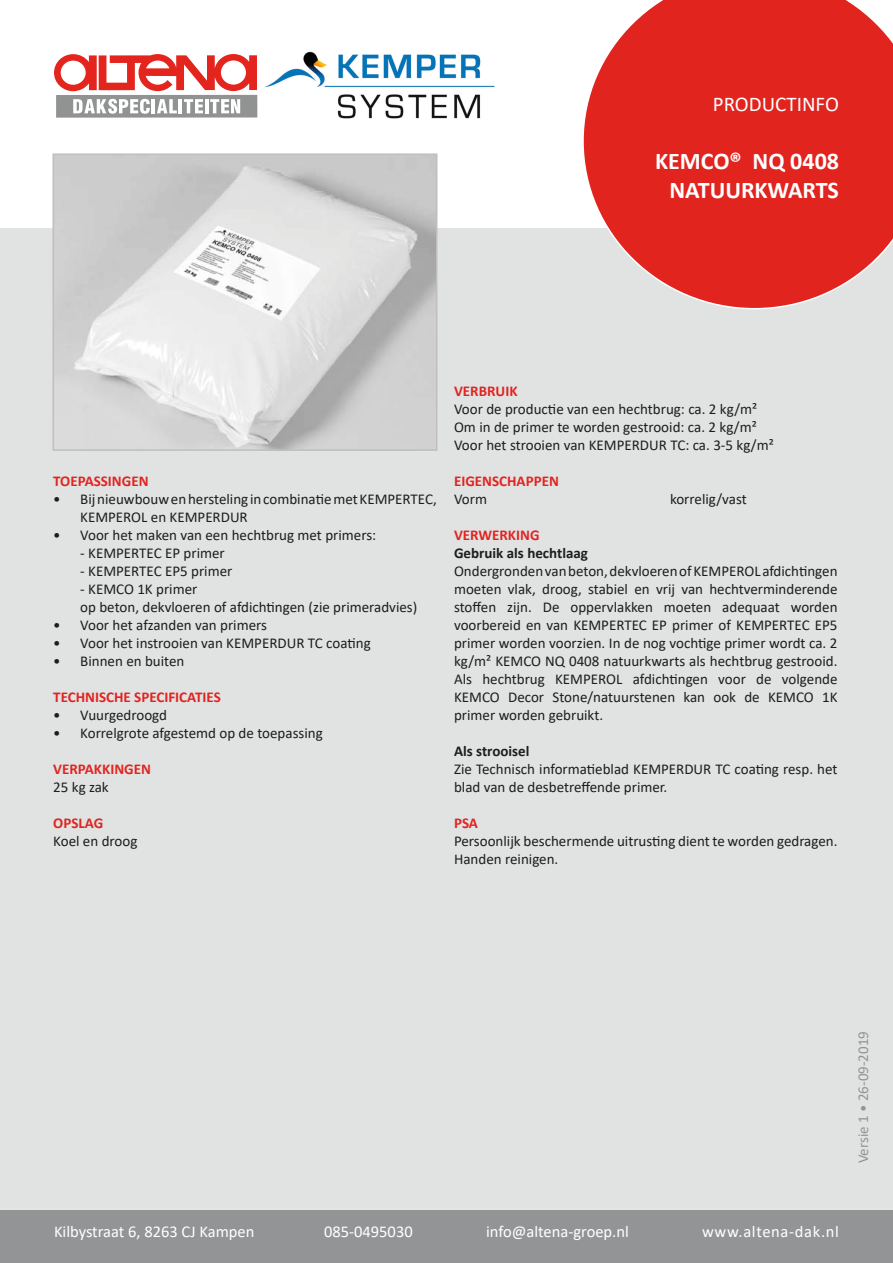
<style>
.page{position:relative;width:893px;height:1263px;background:#fff}
.page>*{position:absolute;margin:0;border:0;box-sizing:border-box;transform-origin:0 0}
.t1{font:700 24px "Calibri";color:#fff}
.t2{font:21px "Calibri";color:#fff}
.t3{font:16.5px "Calibri";color:#fff}
.t4{font:16.5px "Calibri";letter-spacing:.04em;color:#fff}
.t5{font:15px/18px "Calibri";color:#1d1d1b}
.t6{font:700 15px "Calibri";color:#e22421}
.t7{font:700 15px "Calibri";color:#1d1d1b}
.t8{font:700 15px "Calibri";color:#e2241f}
.t9{font:15px "Calibri";color:#939496}
.t10{font:700 15px "Calibri";color:#df251f}
</style>
<div class="page">
<div style="left:0;top:228px;width:893px;height:1035px;background:#e1e2e2"></div>
<img style="left:264px;top:51px;width:231px;height:68px">
<svg style="left:583px;top:0;width:310px;height:309px;background:#e3413c"></svg>
<div style="left:0;top:1210px;width:893px;height:53px;background:#939496"></div>
<svg style="left:54px;top:54px;width:203px;height:64px"></svg>
<img style="left:55px;top:156px;width:379px;height:292px">
<div style="left:52px;top:153px;width:385px;height:298px;border:2px solid #c0bebe"></div>
<p class="t2" style="left:713px;top:90px;width:128px">PRODUCTINFO</p>
<p class="t1" style="left:655px;top:144px;width:185px">KEMCO® NQ 0408</p>
<p class="t1" style="left:669px;top:173px;width:171px">NATUURKWARTS</p>
<p class="t6" style="left:53px;top:470px;width:97px">TOEPASSINGEN</p>
<p class="t5" style="left:80px;top:490px;width:358px;text-indent:-27px">• Bij nieuwbouw en hersteling in combinatie met KEMPERTEC,<br>KEMPEROL en KEMPERDUR</p>
<p class="t5" style="left:53px;top:526px;width:324px">• Voor het maken van een hechtbrug met primers:</p>
<p class="t5" style="left:80px;top:544px;width:146px">- KEMPERTEC EP primer</p>
<p class="t5" style="left:80px;top:562px;width:154px">- KEMPERTEC EP5 primer</p>
<p class="t5" style="left:80px;top:580px;width:339px">- KEMCO 1K primer<br>op beton, dekvloeren of afdichtingen (zie primeradvies)</p>
<p class="t5" style="left:53px;top:616px;width:215px">• Voor het afzanden van primers</p>
<p class="t5" style="left:53px;top:634px;width:319px">• Voor het instrooien van KEMPERDUR TC coating</p>
<p class="t5" style="left:53px;top:652px;width:133px">• Binnen en buiten</p>
<p class="t8" style="left:53px;top:686px;width:169px">TECHNISCHE SPECIFICATIES</p>
<p class="t5" style="left:53px;top:706px;width:115px">• Vuurgedroogd</p>
<p class="t5" style="left:53px;top:724px;width:271px">• Korrelgrote afgestemd op de toepassing</p>
<p class="t6" style="left:53px;top:758px;width:99px">VERPAKKINGEN</p>
<p class="t5" style="left:53px;top:778px;width:57px">25 kg zak</p>
<p class="t10" style="left:53px;top:812px;width:52px">OPSLAG</p>
<p class="t5" style="left:53px;top:832px;width:86px">Koel en droog</p>
<p class="t6" style="left:454px;top:380px;width:65px">VERBRUIK</p>
<p class="t5" style="left:454px;top:400px;width:305px">Voor de productie van een hechtbrug: ca. 2 kg/m²</p>
<p class="t5" style="left:454px;top:418px;width:304px">Om in de primer te worden gestrooid: ca. 2 kg/m²</p>
<p class="t5" style="left:454px;top:436px;width:321px">Voor het strooien van KEMPERDUR TC: ca. 3-5 kg/m²</p>
<p class="t6" style="left:454px;top:470px;width:106px">EIGENSCHAPPEN</p>
<p class="t5" style="left:454px;top:490px;width:35px">Vorm</p>
<p class="t5" style="left:670px;top:490px;width:78px">korrelig/vast</p>
<p class="t6" style="left:454px;top:524px;width:87px">VERWERKING</p>
<p class="t7" style="left:454px;top:542px;width:135px">Gebruik als hechtlaag</p>
<p class="t5" style="left:454px;top:562px;width:385px;text-align:justify">Ondergronden van beton, dekvloeren of KEMPEROL afdichtingen moeten vlak, droog, stabiel en vrij van hechtverminderende stoffen zijn. De oppervlakken moeten adequaat worden voorbereid en van KEMPERTEC EP primer of KEMPERTEC EP5 primer worden voorzien. In de nog vochtige primer wordt ca. 2 kg/m² KEMCO NQ 0408 natuurkwarts als hechtbrug gestrooid.<br>Als hechtbrug KEMPEROL afdichtingen voor de volgende KEMCO Decor Stone/natuurstenen kan ook de KEMCO 1K primer worden gebruikt.</p>
<p class="t7" style="left:454px;top:740px;width:77px">Als strooisel</p>
<p class="t5" style="left:454px;top:760px;width:385px">Zie Technisch informatieblad KEMPERDUR TC coating resp. het blad van de desbetreffende primer.</p>
<p class="t6" style="left:454px;top:812px;width:25px">PSA</p>
<p class="t5" style="left:454px;top:832px;width:385px">Persoonlijk beschermende uitrusting dient te worden gedragen.</p>
<p class="t5" style="left:454px;top:850px;width:106px">Handen reinigen.</p>
<p class="t9" style="left:853px;top:1163px;width:134px;rotate:-90deg">Versie 1 • 26-09-2019</p>
<p class="t3" style="left:54px;top:1219px;width:202px">Kilbystraat 6, 8263 CJ Kampen</p>
<p class="t3" style="left:324px;top:1219px;width:90px">085-0495030</p>
<p class="t3" style="left:486px;top:1219px;width:144px">info@altena-groep.nl</p>
<p class="t4" style="left:702px;top:1219px;width:138px">www.altena-dak.nl</p>
</div>
